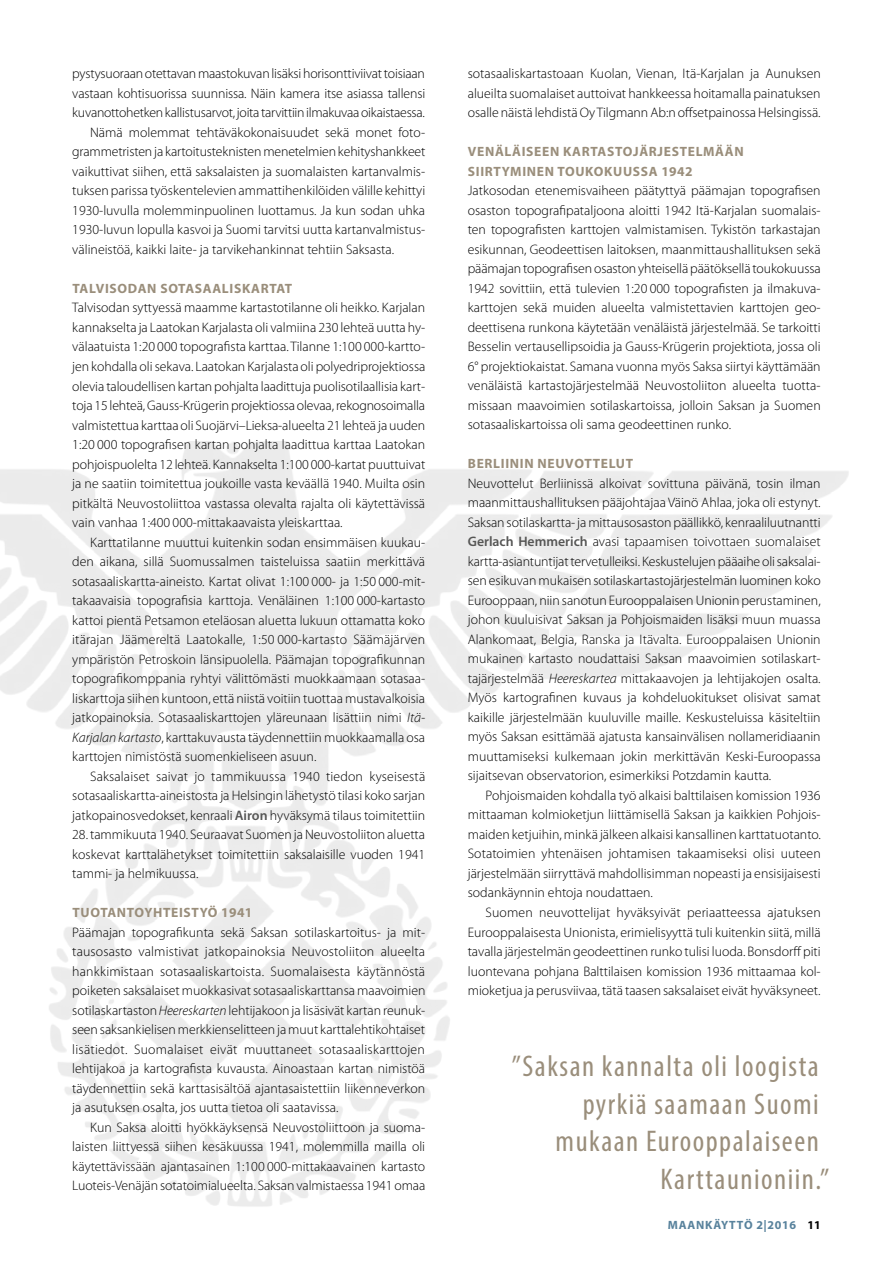
<style>
.page{position:relative;width:893px;height:1263px;background:#fff}
.page>*{position:absolute;margin:0;border:0;box-sizing:border-box;transform-origin:0 0}
.t1{font:condensed 30px "Myriad Pro";letter-spacing:.05em;color:#9a8e7b}
.t2{font:300 13.8px/19.5px "Myriad Pro";color:#000;text-align:justify}
.t3{font:300 13.8px "Myriad Pro";letter-spacing:-.02em;color:#000}
.t4{font:700 13.5px/19.5px "Myriad Pro";letter-spacing:.05em;color:#9a8e7b}
.t5{font:700 12px "Myriad Pro";letter-spacing:.065em;color:#58829c}
.s1{font-style:italic}
.s2{font-weight:600;color:#565655}
.s3{color:#000}
</style>
<div class="page">
<p class="t2" style="left:72px;top:64px;width:354px">pystysuoraan otettavan maastokuvan lisäksi horisonttiviivat toisiaan</p>
<p class="t2" style="left:72px;top:84px;width:354px">vastaan kohtisuorissa suunnissa. Näin kamera itse asiassa tallensi</p>
<p class="t3" style="left:72px;top:105px;width:354px">kuvanottohetken kallistusarvot, joita tarvittiin ilmakuvaa oikaistaessa.</p>
<p class="t2" style="left:90px;top:123px;width:337px">Nämä molemmat tehtäväkokonaisuudet sekä monet foto-</p>
<p class="t2" style="left:72px;top:142px;width:355px">grammetristen ja kartoitusteknisten menetelmien kehityshankkeet</p>
<p class="t2" style="left:72px;top:162px;width:354px">vaikuttivat siihen, että saksalaisten ja suomalaisten kartanvalmis-</p>
<p class="t2" style="left:72px;top:181px;width:354px">tuksen parissa työskentelevien ammattihenkilöiden välille kehittyi</p>
<p class="t2" style="left:72px;top:201px;width:354px">1930-luvulla molemminpuolinen luottamus. Ja kun sodan uhka</p>
<p class="t2" style="left:72px;top:220px;width:354px">1930-luvun lopulla kasvoi ja Suomi tarvitsi uutta kartanvalmistus-</p>
<p class="t2" style="left:72px;top:240px;width:323px">välineistöä, kaikki laite- ja tarvikehankinnat tehtiin Saksasta.</p>
<p class="t4" style="left:72px;top:278px;width:221px">TALVISODAN SOTASAALISKARTAT</p>
<p class="t2" style="left:72px;top:298px;width:355px">Talvisodan syttyessä maamme kartastotilanne oli heikko. Karjalan kannakselta ja Laatokan Karjalasta oli valmiina 230 lehteä uutta hy&shy;välaatuista 1:20 000 topografista karttaa. Tilanne 1:100 000-kartto&shy;jen kohdalla oli sekava. Laatokan Karjalasta oli polyedriprojektiossa olevia taloudellisen kartan pohjalta laadittuja puolisotilaallisia kart&shy;toja 15 lehteä, Gauss-Krügerin projektiossa olevaa, rekognosoimalla valmistettua karttaa oli Suojärvi–Lieksa-alueelta 21 lehteä ja uuden 1:20 000 topografisen kartan pohjalta laadittua karttaa Laatokan pohjoispuolelta 12 lehteä. Kannakselta 1:100 000-kartat puuttuivat ja ne saatiin toimitettua joukoille vasta keväällä 1940. Muilta osin pitkältä Neuvostoliittoa vastassa olevalta rajalta oli käytettävissä vain vanhaa 1:400 000-mittakaavaista yleiskarttaa.</p>
<p class="t2" style="left:72px;top:532px;width:354px;text-indent:18px">Karttatilanne muuttui kuitenkin sodan ensimmäisen kuukau&shy;den aikana, sillä Suomussalmen taisteluissa saatiin merkittävä sotasaaliskartta-aineisto. Kartat olivat 1:100 000- ja 1:50 000-mit&shy;takaavaisia topografisia karttoja. Venäläinen 1:100 000-kartasto kattoi pientä Petsamon eteläosan aluetta lukuun ottamatta koko itärajan Jäämereltä Laatokalle, 1:50 000-kartasto Säämäjärven ympäristön Petroskoin länsipuolella. Päämajan topografikunnan topografikomppania ryhtyi välittömästi muokkaamaan sotasaa&shy;liskarttoja siihen kuntoon, että niistä voitiin tuottaa mustavalkoisia jatkopainoksia. Sotasaaliskarttojen yläreunaan lisättiin nimi <span class="s1">Itä-Karjalan kartasto</span>, karttakuvausta täydennettiin muokkaamalla osa karttojen nimistöstä suomenkieliseen asuun.</p>
<p class="t2" style="left:72px;top:766px;width:354px;text-indent:18px">Saksalaiset saivat jo tammikuussa 1940 tiedon kyseisestä sotasaaliskartta-aineistosta ja Helsingin lähetystö tilasi koko sarjan jatkopainosvedokset, kenraali <span class="s2">Airon</span> hyväksymä tilaus toimitettiin</p>
<p class="t2" style="left:72px;top:825px;width:354px">28. tammikuuta 1940. Seuraavat Suomen ja Neuvostoliiton aluetta koskevat karttalähetykset toimitettiin saksalaisille vuoden 1941 tammi- ja helmikuussa.</p>
<p class="t4" style="left:72px;top:902px;width:181px">TUOTANTOYHTEISTYÖ 1941</p>
<p class="t2" style="left:72px;top:922px;width:355px">Päämajan topografikunta sekä Saksan sotilaskartoitus- ja mit&shy;tausosasto valmistivat jatkopainoksia Neuvostoliiton alueelta hankkimistaan sotasaaliskartoista. Suomalaisesta käytännöstä poiketen saksalaiset muokkasivat sotasaaliskarttansa maavoimien sotilaskartaston<span class="s1">Heereskarten</span> lehtijakoon ja lisäsivät kartan reunuk&shy;seen saksankielisen merkkienselitteen ja muut karttalehtikohtaiset lisätiedot. Suomalaiset eivät muuttaneet sotasaaliskarttojen lehtijakoa ja kartografista kuvausta. Ainoastaan kartan nimistöä täydennettiin sekä karttasisältöä ajantasaistettiin liikenneverkon ja asutuksen osalta, jos uutta tietoa oli saatavissa.</p>
<p class="t2" style="left:72px;top:1117px;width:355px;text-indent:18px">Kun Saksa aloitti hyökkäyksensä Neuvostoliittoon ja suoma&shy;laisten liittyessä siihen kesäkuussa 1941, molemmilla mailla oli käytettävissään ajantasainen 1:100 000-mittakaavainen kartasto Luoteis-Venäjän sotatoimialueelta. Saksan valmistaessa 1941 omaa</p>
<p class="t2" style="left:468px;top:64px;width:355px">sotasaaliskartastoaan Kuolan, Vienan, Itä-Karjalan ja Aunuksen alueilta suomalaiset auttoivat hankkeessa hoitamalla painatuksen osalle näistä lehdistä Oy Tilgmann Ab:n offsetpainossa Helsingissä.</p>
<p class="t4" style="left:468px;top:142px;width:277px">VENÄLÄISEEN KARTASTOJÄRJESTELMÄÄN<br>SIIRTYMINEN TOUKOKUUSSA 1942</p>
<p class="t2" style="left:468px;top:181px;width:354px">Jatkosodan etenemisvaiheen päätyttyä päämajan topografisen osaston topografipataljoona aloitti 1942 Itä-Karjalan suomalais&shy;ten topografisten karttojen valmistamisen. Tykistön tarkastajan esikunnan, Geodeettisen laitoksen, maanmittaushallituksen sekä päämajan topografisen osaston yhteisellä päätöksellä toukokuussa 1942 sovittiin, että tulevien 1:20 000 topografisten ja ilmakuva&shy;karttojen sekä muiden alueelta valmistettavien karttojen geo&shy;deettisena runkona käytetään venäläistä järjestelmää. Se tarkoitti Besselin vertausellipsoidia ja Gauss-Krügerin projektiota, jossa oli 6° projektiokaistat. Samana vuonna myös Saksa siirtyi käyttämään venäläistä kartastojärjestelmää Neuvostoliiton alueelta tuotta&shy;missaan maavoimien sotilaskartoissa, jolloin Saksan ja Suomen sotasaaliskartoissa oli sama geodeettinen runko.</p>
<p class="t4" style="left:468px;top:454px;width:167px">BERLIININ NEUVOTTELUT</p>
<p class="t2" style="left:468px;top:474px;width:355px">Neuvottelut Berliinissä alkoivat sovittuna päivänä, tosin ilman maanmittaushallituksen pääjohtajaa Väinö Ahlaa, joka oli estynyt.<br>Saksan sotilaskartta- ja mittausosaston päällikkö, kenraaliluutnantti <span class="s2">Gerlach Hemmerich</span> avasi tapaamisen toivottaen suomalaiset kartta-asiantuntijat tervetulleiksi. Keskustelujen pääaihe oli saksalai&shy;sen esikuvan mukaisen sotilaskartastojärjestelmän luominen koko Eurooppaan, niin sanotun Eurooppalaisen Unionin perustaminen, johon kuuluisivat Saksan ja Pohjoismaiden lisäksi muun muassa Alankomaat, Belgia, Ranska ja Itävalta. Eurooppalaisen Unionin mukainen kartasto noudattaisi Saksan maavoimien sotilaskart&shy;tajärjestelmää <span class="s1">Heereskartea</span> mittakaavojen ja lehtijakojen osalta.<br>Myös kartografinen kuvaus ja kohdeluokitukset olisivat samat kaikille järjestelmään kuuluville maille. Keskusteluissa käsiteltiin myös Saksan esittämää ajatusta kansainvälisen nollameridiaanin muuttamiseksi kulkemaan jokin merkittävän Keski-Euroopassa sijaitsevan observatorion, esimerkiksi Potzdamin kautta.</p>
<p class="t2" style="left:468px;top:786px;width:355px;text-indent:18px">Pohjoismaiden kohdalla työ alkaisi balttilaisen komission 1936 mittaaman kolmioketjun liittämisellä Saksan ja kaikkien Pohjois&shy;maiden ketjuihin, minkä jälkeen alkaisi kansallinen karttatuotanto.<br>Sotatoimien yhtenäisen johtamisen takaamiseksi olisi uuteen järjestelmään siirryttävä mahdollisimman nopeasti ja ensisijaisesti sodankäynnin ehtoja noudattaen.</p>
<p class="t2" style="left:468px;top:903px;width:355px;text-indent:18px">Suomen neuvottelijat hyväksyivät periaatteessa ajatuksen Eurooppalaisesta Unionista, erimielisyyttä tuli kuitenkin siitä, millä tavalla järjestelmän geodeettinen runko tulisi luoda. Bonsdorff piti luontevana pohjana Balttilaisen komission 1936 mittaamaa kol&shy;mioketjua ja perusviivaa, tätä taasen saksalaiset eivät hyväksyneet.</p>
<h1 class="t1" style="left:512px;top:1048px;width:308px">”Saksan kannalta oli loogista</h1>
<h1 class="t1" style="left:583px;top:1086px;width:238px">pyrkiä saamaan Suomi</h1>
<h1 class="t1" style="left:556px;top:1123px;width:265px">mukaan Eurooppalaiseen</h1>
<h1 class="t1" style="left:660px;top:1161px;width:170px">Karttaunioniin.”</h1>
<p class="t5" style="left:668px;top:1217px;width:154px">MAANKÄYTTÖ 2|2016 <span class="s3">11</span></p>
</div>
